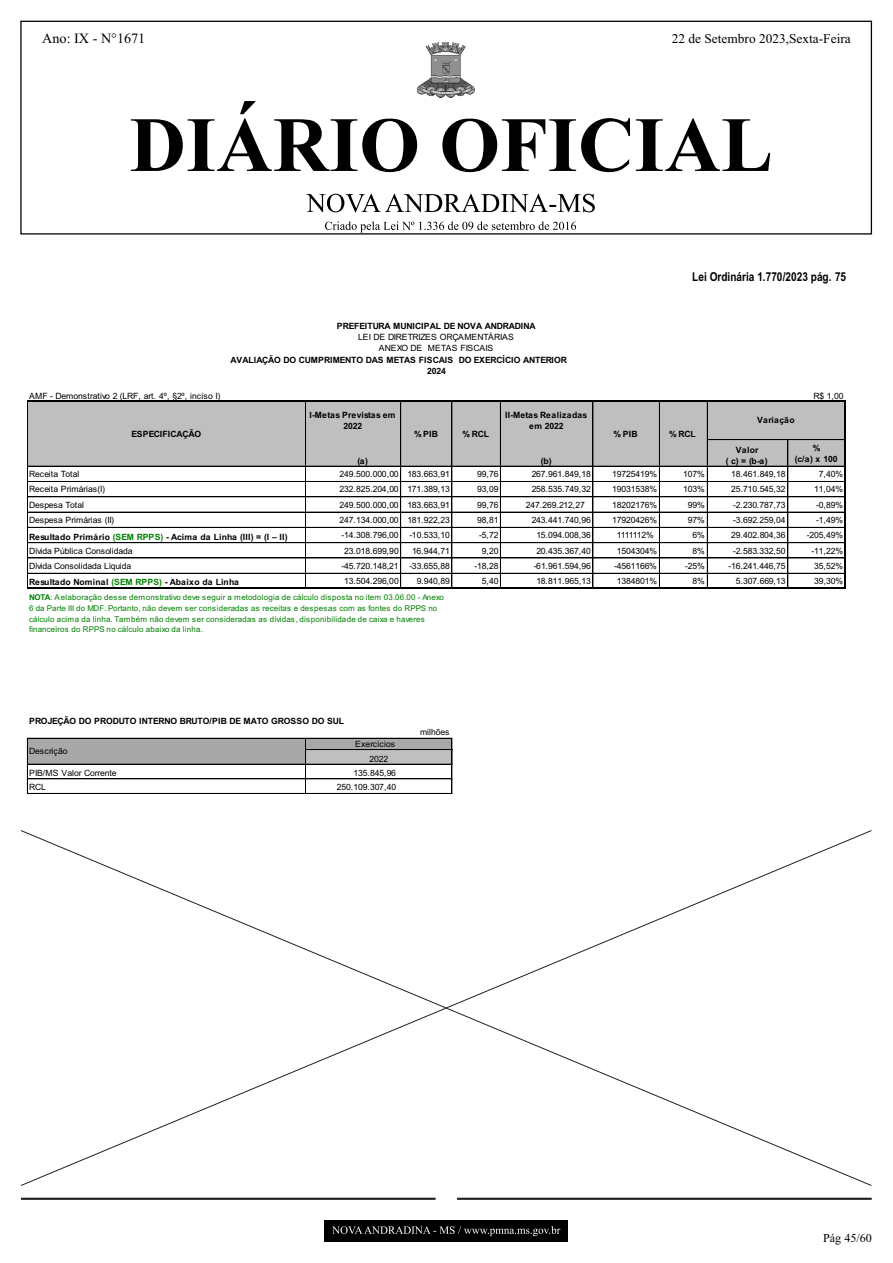
<style>
.page{position:relative;width:893px;height:1263px;background:#fff}
.page>*{position:absolute;margin:0;border:0;box-sizing:border-box;transform-origin:0 0}
.t1{font:14.25px "Times New Roman";color:#000}
.t2{font:13.35px "Times New Roman";color:#000}
.t3{font:700 12.3px "Arial Narrow";color:#000}
.t4{font:12.15px "Times New Roman";color:#000}
.t5{font:8.7px/11.2px "Arial";letter-spacing:-.02em;color:#000;text-align:center}
.t6{font:700 8.7px/11.2px "Arial";color:#000;text-align:center}
.t7{font:700 8.7px "Arial";letter-spacing:-.03em;color:#000}
.t8{font:700 8.7px "Arial";letter-spacing:.02em;color:#000}
.t9{font:700 8.7px "Arial";letter-spacing:-.025em;color:#000}
.t10{font:700 8.7px/11.2px "Arial";letter-spacing:.03em;color:#000;text-align:center}
.t11{font:8.7px "Arial";letter-spacing:.01em;color:#000}
.t12{font:8.7px "Arial";letter-spacing:-.09em;color:#000}
.t13{font:7.95px/10.6px "Arial";letter-spacing:.03em;color:#008000}
.s1{color:#008000}
.s2{font-weight:700}
</style>
<div class="page">
<div style="left:28px;top:401px;width:818px;height:65px;background:#bfbfbf"></div>
<div style="left:28px;top:738px;width:424px;height:12px;background:#a8a8a8"></div>
<div style="left:28px;top:749px;width:278px;height:15px;background:#a8a8a8"></div>
<div style="left:305px;top:749px;width:147px;height:15px;background:#bfbfbf"></div>
<hr style="left:27px;top:401px;width:1px;height:188px;background:#000">
<hr style="left:305px;top:402px;width:1px;height:185px;background:#000">
<hr style="left:452px;top:402px;width:1px;height:185px;background:#000">
<hr style="left:27px;top:738px;width:1px;height:56px;background:#000">
<hr style="left:305px;top:738px;width:1px;height:56px;background:#000">
<hr style="left:400px;top:402px;width:1px;height:185px;background:#000">
<hr style="left:452px;top:738px;width:1px;height:56px;background:#000">
<hr style="left:500px;top:402px;width:1px;height:185px;background:#000">
<hr style="left:593px;top:402px;width:1px;height:185px;background:#000">
<hr style="left:659px;top:402px;width:1px;height:185px;background:#000">
<hr style="left:707px;top:402px;width:1px;height:185px;background:#000">
<hr style="left:845px;top:402px;width:1px;height:187px;background:#000">
<hr style="left:787px;top:440px;width:1px;height:147px;background:#000">
<hr style="left:28px;top:401px;width:818px;height:1px;background:#000">
<hr style="left:708px;top:439px;width:137px;height:1px;background:#000">
<hr style="left:28px;top:466px;width:817px;height:1px;background:#000">
<hr style="left:28px;top:481px;width:817px;height:1px;background:#000">
<hr style="left:28px;top:496px;width:817px;height:1px;background:#000">
<hr style="left:28px;top:512px;width:817px;height:1px;background:#000">
<hr style="left:28px;top:527px;width:817px;height:1px;background:#000">
<hr style="left:28px;top:542px;width:817px;height:1px;background:#000">
<hr style="left:28px;top:558px;width:817px;height:1px;background:#000">
<hr style="left:28px;top:573px;width:817px;height:1px;background:#000">
<hr style="left:28px;top:587px;width:818px;height:2px;background:#000">
<hr style="left:28px;top:738px;width:424px;height:1px;background:#000">
<hr style="left:306px;top:749px;width:146px;height:1px;background:#000">
<hr style="left:28px;top:764px;width:424px;height:1px;background:#000">
<hr style="left:28px;top:778px;width:424px;height:1px;background:#000">
<hr style="left:28px;top:793px;width:424px;height:1px;background:#000">
<div style="left:324px;top:1220px;width:244px;height:22px;background:#000"></div>
<svg style="left:332px;top:1226px;width:228px;height:10px"></svg>
<hr style="left:21px;top:1198px;width:415px;height:2px;background:#231f20">
<hr style="left:457px;top:1198px;width:415px;height:2px;background:#231f20">
<div style="left:20px;top:21px;width:852px;height:214px;border:1px solid #000"></div>
<svg style="left:131px;top:101px;width:639px;height:71px"></svg>
<svg style="left:306px;top:194px;width:289px;height:18px"></svg>
<img style="left:418px;top:43px;width:56px;height:55px">
<svg style="left:325px;top:221px;width:251px;height:11px"></svg>
<svg style="left:20px;top:830px;width:852px;height:356px"></svg>
<h1 class="t1" style="left:42px;top:33px;width:105px">Ano: IX - N°1671</h1>
<h2 class="t2" style="left:672px;top:33px;width:180px">22 de Setembro 2023,Sexta-Feira</h2>
<h3 class="t3" style="left:692px;top:272px;width:155px">Lei Ordinária 1.770/2023 pág. 75</h3>
<p class="t5" style="left:29px;top:391px;width:193px">AMF - Demonstrativo 2 (LRF, art. 4º, §2º, inciso I)</p>
<p class="t7" style="left:131px;top:430px;width:71px">ESPECIFICAÇÃO</p>
<p class="t7" style="left:337px;top:322px;width:200px">PREFEITURA MUNICIPAL DE NOVA ANDRADINA</p>
<p class="t5" style="left:358px;top:332px;width:157px">LEI DE DIRETRIZES ORÇAMENTÁRIAS<br>ANEXO DE METAS FISCAIS</p>
<p class="t7" style="left:230px;top:356px;width:338px">AVALIAÇÃO DO CUMPRIMENTO DAS METAS FISCAIS DO EXERCÍCIO ANTERIOR</p>
<p class="t6" style="left:427px;top:366px;width:20px">2024</p>
<p class="t6" style="left:310px;top:410px;width:87px">I-Metas Previstas em<br>2022</p>
<p class="t10" style="left:505px;top:410px;width:84px">II-Metas Realizadas em 2022</p>
<p class="t10" style="left:757px;top:415px;width:39px">Variação</p>
<p class="t6" style="left:463px;top:429px;width:28px">% RCL</p>
<p class="t6" style="left:613px;top:429px;width:26px">% PIB</p>
<p class="t6" style="left:414px;top:429px;width:26px">% PIB</p>
<p class="t6" style="left:669px;top:429px;width:28px">% RCL</p>
<p class="t5" style="left:814px;top:391px;width:31px">R$ 1,00</p>
<p class="t6" style="left:357px;top:456px;width:12px">(a)</p>
<p class="t6" style="left:541px;top:456px;width:12px">(b)</p>
<p class="t6" style="left:726px;top:445px;width:44px">Valor<br>( c) = (b-a)</p>
<p class="t6" style="left:795px;top:443px;width:44px">%<br>(c/a) x 100</p>
<p class="t5" style="left:29px;top:469px;width:52px">Receita Total</p>
<p class="t5" style="left:340px;top:469px;width:112px">249.500.000,00 183.663,91</p>
<p class="t5" style="left:477px;top:469px;width:23px">99,76</p>
<p class="t5" style="left:532px;top:469px;width:61px">267.961.849,18</p>
<p class="t5" style="left:612px;top:469px;width:46px">19725419%</p>
<p class="t5" style="left:683px;top:469px;width:23px">107%</p>
<p class="t5" style="left:731px;top:469px;width:56px">18.461.849,18</p>
<p class="t5" style="left:819px;top:469px;width:26px">7,40%</p>
<p class="t5" style="left:29px;top:485px;width:77px">Receita Primárias(I)</p>
<p class="t5" style="left:340px;top:485px;width:112px">232.825.204,00 171.389,13</p>
<p class="t5" style="left:477px;top:485px;width:23px">93,09</p>
<p class="t5" style="left:532px;top:485px;width:61px">258.535.749,32</p>
<p class="t5" style="left:612px;top:485px;width:46px">19031538%</p>
<p class="t5" style="left:683px;top:485px;width:23px">103%</p>
<p class="t5" style="left:731px;top:485px;width:56px">25.710.545,32</p>
<p class="t5" style="left:814px;top:485px;width:30px">11,04%</p>
<p class="t5" style="left:29px;top:500px;width:56px">Despesa Total</p>
<p class="t5" style="left:340px;top:500px;width:112px">249.500.000,00 183.663,91</p>
<p class="t5" style="left:477px;top:500px;width:23px">99,76</p>
<p class="t5" style="left:526px;top:500px;width:61px">247.269.212,27</p>
<p class="t5" style="left:612px;top:500px;width:46px">18202176%</p>
<p class="t5" style="left:688px;top:500px;width:18px">99%</p>
<p class="t5" style="left:733px;top:500px;width:54px">-2.230.787,73</p>
<p class="t5" style="left:816px;top:500px;width:28px">-0,89%</p>
<p class="t5" style="left:29px;top:515px;width:87px">Despesa Primárias (II)</p>
<p class="t5" style="left:340px;top:515px;width:112px">247.134.000,00 181.922,23</p>
<p class="t5" style="left:477px;top:515px;width:23px">98,81</p>
<p class="t5" style="left:532px;top:515px;width:61px">243.441.740,96</p>
<p class="t5" style="left:612px;top:515px;width:46px">17920426%</p>
<p class="t5" style="left:688px;top:515px;width:18px">97%</p>
<p class="t5" style="left:733px;top:515px;width:54px">-3.692.259,04</p>
<p class="t5" style="left:816px;top:515px;width:28px">-1,49%</p>
<p class="t8" style="left:29px;top:534px;width:260px">Resultado Primário <span class="s1">(SEM RPPS)</span> - Acima da Linha (III) = (I – II)</p>
<p class="t5" style="left:341px;top:530px;width:110px">-14.308.796,00 -10.533,10</p>
<p class="t5" style="left:479px;top:530px;width:21px">-5,72</p>
<p class="t5" style="left:536px;top:530px;width:56px">15.094.008,36</p>
<p class="t12" style="left:617px;top:532px;width:39px">1111112%</p>
<p class="t5" style="left:693px;top:530px;width:14px">6%</p>
<p class="t5" style="left:731px;top:530px;width:56px">29.402.804,36</p>
<p class="t5" style="left:807px;top:530px;width:38px">-205,49%</p>
<p class="t5" style="left:29px;top:546px;width:105px">Dívida Pública Consolidada</p>
<p class="t5" style="left:344px;top:546px;width:56px">23.018.699,90</p>
<p class="t5" style="left:412px;top:546px;width:39px">16.944,71</p>
<p class="t5" style="left:482px;top:546px;width:18px">9,20</p>
<p class="t5" style="left:536px;top:546px;width:56px">20.435.367,40</p>
<p class="t5" style="left:617px;top:546px;width:42px">1504304%</p>
<p class="t5" style="left:693px;top:546px;width:14px">8%</p>
<p class="t5" style="left:733px;top:546px;width:54px">-2.583.332,50</p>
<p class="t5" style="left:812px;top:546px;width:33px">-11,22%</p>
<p class="t5" style="left:29px;top:561px;width:104px">Dívida Consolidada Líquida</p>
<p class="t5" style="left:341px;top:561px;width:110px">-45.720.148,21 -33.655,88</p>
<p class="t5" style="left:474px;top:561px;width:26px">-18,28</p>
<p class="t5" style="left:534px;top:561px;width:59px">-61.961.594,96</p>
<p class="t5" style="left:614px;top:561px;width:44px">-4561166%</p>
<p class="t5" style="left:685px;top:561px;width:21px">-25%</p>
<p class="t5" style="left:728px;top:561px;width:59px">-16.241.446,75</p>
<p class="t5" style="left:814px;top:561px;width:30px">35,52%</p>
<p class="t6" style="left:29px;top:577px;width:212px">Resultado Nominal <span class="s1">(SEM RPPS)</span> - Abaixo da Linha</p>
<p class="t5" style="left:344px;top:576px;width:56px">13.504.296,00</p>
<p class="t5" style="left:417px;top:576px;width:35px">9.940,89</p>
<p class="t5" style="left:482px;top:576px;width:18px">5,40</p>
<p class="t5" style="left:536px;top:576px;width:56px">18.811.965,13</p>
<p class="t5" style="left:617px;top:576px;width:42px">1384801%</p>
<p class="t5" style="left:693px;top:576px;width:14px">8%</p>
<p class="t5" style="left:736px;top:576px;width:51px">5.307.669,13</p>
<p class="t5" style="left:814px;top:576px;width:30px">39,30%</p>
<p class="t13" style="left:29px;top:593px;width:416px"><span class="s2">NOTA</span>: Aelaboração desse demonstrativo deve seguir a metodologia de cálculo disposta no item 03.06.00 - Anexo 6 da Parte III do MDF. Portanto, não devem ser consideradas as receitas e despesas com as fontes do RPPS no cálculo acima da linha. Também não devem ser consideradas as dívidas, disponibilidade de caixa e haveres financeiros do RPPS no cálculo abaixo da linha.</p>
<p class="t9" style="left:29px;top:718px;width:317px">PROJEÇÃO DO PRODUTO INTERNO BRUTO/PIB DE MATO GROSSO DO SUL</p>
<p class="t5" style="left:29px;top:746px;width:40px">Descrição</p>
<p class="t11" style="left:355px;top:741px;width:42px">Exercicios</p>
<p class="t5" style="left:369px;top:754px;width:20px">2022</p>
<p class="t5" style="left:29px;top:768px;width:89px">PIB/MS Valor Corrente</p>
<p class="t5" style="left:353px;top:768px;width:44px">135.845,96</p>
<p class="t5" style="left:29px;top:782px;width:18px">RCL</p>
<p class="t5" style="left:337px;top:782px;width:61px">250.109.307,40</p>
<p class="t5" style="left:420px;top:727px;width:31px">milhões</p>
<h3 class="t4" style="left:823px;top:1233px;width:50px">Pág 45/60</h3>
</div>
